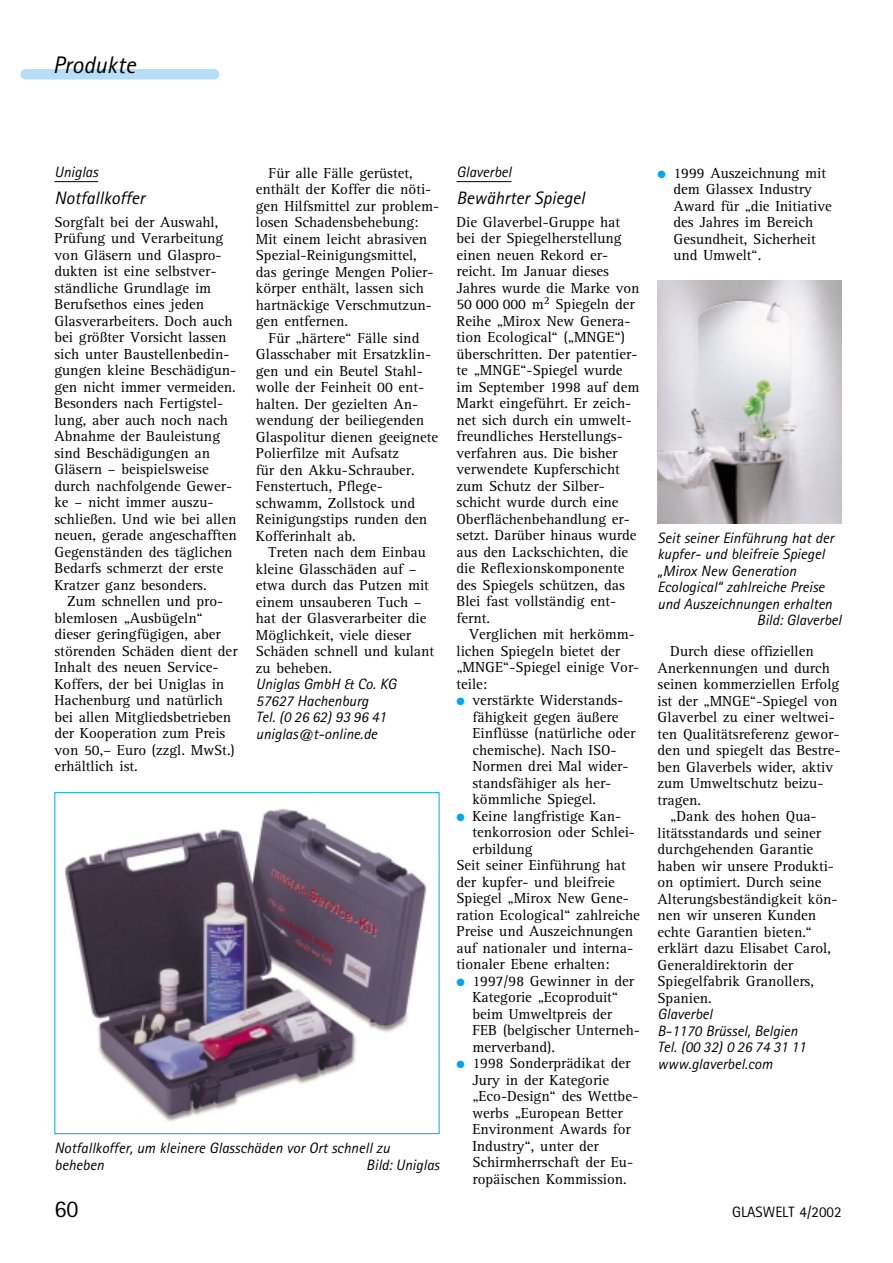
<style>
.page{position:relative;width:893px;height:1263px;background:#fff}
.page>*{position:absolute;margin:0;border:0;box-sizing:border-box;transform-origin:0 0}
.t1{font:italic 24px "Rotis Sans Serif";color:#000}
.t2{font:24px "Rotis Sans Serif";color:#000}
.t3{font:italic 18px "Rotis Sans Serif";color:#000}
.t4{font:15px/16.5px "Rotis Serif";color:#000}
.t5{font:italic 15px/16.5px "Rotis Sans Serif";color:#000}
.t6{font:15px "Rotis Sans Serif";color:#000}
.s1{color:#00a9ec}
</style>
<div class="page">
<hr style="left:54px;top:181px;width:44px;height:1px;background:#000">
<hr style="left:456px;top:181px;width:55px;height:1px;background:#000">
<svg style="left:20px;top:69px;width:199px;height:11px;background:#badff7"></svg>
<img style="left:64px;top:808px;width:363px;height:314px">
<div style="left:54px;top:792px;width:385px;height:342px;border:1px solid #00a9ec"></div>
<img style="left:657px;top:281px;width:184px;height:243px">
<h1 class="t1" style="left:53px;top:57px;width:85px">Produkte</h1>
<p class="t5" style="left:54px;top:166px;width:45px">Uniglas</p>
<p class="t3" style="left:54px;top:191px;width:92px">Notfallkoffer</p>
<p class="t4" style="left:54px;top:215px;width:184px">Sorgfalt bei der Auswahl,<br>Prüfung und Verarbeitung von Gläsern und Glaspro&shy;dukten ist eine selbstver&shy;ständliche Grundlage im<br>Berufsethos eines jeden<br>Glasverarbeiters. Doch auch bei größter Vorsicht lassen sich unter Baustellenbedin&shy;gungen kleine Beschädigun&shy;gen nicht immer vermeiden.<br>Besonders nach Fertigstel&shy;lung, aber auch noch nach<br>Abnahme der Bauleistung sind Beschädigungen an<br>Gläsern – beispielsweise durch nachfolgende Gewer&shy;ke – nicht immer auszu&shy;schließen. Und wie bei allen neuen, gerade angeschafften<br>Gegenständen des täglichen<br>Bedarfs schmerzt der erste<br>Kratzer ganz besonders.</p>
<p class="t4" style="left:54px;top:594px;width:185px;text-indent:13px">Zum schnellen und pro&shy;blemlosen „Ausbügeln“ dieser geringfügigen, aber störenden Schäden dient der<br>Inhalt des neuen Service-<br>Koffers, der bei Uniglas in<br>Hachenburg und natürlich bei allen Mitgliedsbetrieben der Kooperation zum Preis von 50,– Euro (zzgl. MwSt.) erhältlich ist.</p>
<p class="t4" style="left:256px;top:166px;width:185px;text-indent:13px">Für alle Fälle gerüstet, enthält der Koffer die nöti&shy;gen Hilfsmittel zur problem&shy;losen Schadensbehebung:<br>Mit einem leicht abrasiven<br>Spezial-Reinigungsmittel, das geringe Mengen Polier&shy;körper enthält, lassen sich hartnäckige Verschmutzun&shy;gen entfernen.</p>
<p class="t4" style="left:256px;top:331px;width:184px;text-indent:13px">Für „härtere“ Fälle sind<br>Glasschaber mit Ersatzklin&shy;gen und ein Beutel Stahl&shy;wolle der Feinheit 00 ent&shy;halten. Der gezielten An&shy;wendung der beiliegenden<br>Glaspolitur dienen geeignete<br>Polierfilze mit Aufsatz<br>für den Akku-Schrauber.<br>Fenstertuch, Pflege&shy;schwamm, Zollstock und<br>Reinigungstips runden den<br>Kofferinhalt ab.</p>
<p class="t4" style="left:256px;top:545px;width:180px;text-indent:13px">Treten nach dem Einbau kleine Glasschäden auf – etwa durch das Putzen mit einem unsauberen Tuch – hat der Glasverarbeiter die<br>Möglichkeit, viele dieser<br>Schäden schnell und kulant zu beheben.</p>
<p class="t5" style="left:256px;top:677px;width:142px">Uniglas GmbH &amp; Co. KG<br>57627 Hachenburg<br>Tel. (0 26 62) 93 96 41 uniglas@t-online.de</p>
<p class="t5" style="left:54px;top:1142px;width:337px">Notfallkoffer, um kleinere Glasschäden vor Ort schnell zu beheben</p>
<p class="t5" style="left:366px;top:1158px;width:75px">Bild: Uniglas</p>
<p class="t5" style="left:456px;top:166px;width:56px">Glaverbel</p>
<p class="t3" style="left:456px;top:191px;width:130px">Bewährter Spiegel</p>
<p class="t4" style="left:456px;top:215px;width:185px">Die Glaverbel-Gruppe hat bei der Spiegelherstellung einen neuen Rekord er&shy;reicht. Im Januar dieses<br>Jahres wurde die Marke von<br>50 000 000 m<sup>2</sup> Spiegeln der<br>Reihe „Mirox New Genera&shy;tion Ecological“ („MNGE“) überschritten. Der patentier&shy;te „MNGE“-Spiegel wurde im September 1998 auf dem<br>Markt eingeführt. Er zeich&shy;net sich durch ein umwelt&shy;freundliches Herstellungs&shy;verfahren aus. Die bisher verwendete Kupferschicht zum Schutz der Silber&shy;schicht wurde durch eine<br>Oberflächenbehandlung er&shy;setzt. Darüber hinaus wurde aus den Lackschichten, die die Reflexionskomponente des Spiegels schützen, das<br>Blei fast vollständig ent&shy;fernt.</p>
<p class="t4" style="left:456px;top:627px;width:184px;text-indent:13px">Verglichen mit herkömm&shy;lichen Spiegeln bietet der „MNGE“-Spiegel einige Vor&shy;teile:</p>
<p class="t4" style="left:472px;top:693px;width:164px;text-indent:-16px"><span class="s1">●</span> verstärkte Widerstands&shy;fähigkeit gegen äußere<br>Einflüsse (natürliche oder chemische). Nach ISO-<br>Normen drei Mal wider&shy;standsfähiger als her&shy;kömmliche Spiegel.</p>
<p class="t4" style="left:456px;top:809px;width:166px"><span class="s1">●</span> Keine langfristige Kan-</p>
<p class="t4" style="left:472px;top:825px;width:164px">tenkorrosion oder Schlei-</p>
<p class="t4" style="left:472px;top:842px;width:62px">erbildung</p>
<p class="t4" style="left:456px;top:858px;width:171px">Seit seiner Einführung hat</p>
<p class="t4" style="left:456px;top:875px;width:160px">der kupfer- und bleifreie</p>
<p class="t4" style="left:456px;top:891px;width:174px">Spiegel „Mirox New Gene-</p>
<p class="t4" style="left:456px;top:908px;width:185px">ration Ecological“ zahlreiche</p>
<p class="t4" style="left:456px;top:924px;width:178px">Preise und Auszeichnungen</p>
<p class="t4" style="left:456px;top:941px;width:178px">auf nationaler und interna-</p>
<p class="t4" style="left:456px;top:957px;width:155px">tionaler Ebene erhalten:</p>
<p class="t4" style="left:472px;top:974px;width:169px;text-indent:-16px"><span class="s1">●</span> 1997/98 Gewinner in der<br>Kategorie „Ecoproduit“ beim Umweltpreis der<br>FEB (belgischer Unterneh&shy;merverband).</p>
<p class="t4" style="left:472px;top:1056px;width:167px;text-indent:-16px"><span class="s1">●</span> 1998 Sonderprädikat der<br>Jury in der Kategorie „Eco-Design“ des Wettbe&shy;werbs „European Better<br>Environment Awards for<br>Industry“, unter der<br>Schirmherrschaft der Eu&shy;ropäischen Kommission.</p>
<p class="t4" style="left:673px;top:166px;width:160px;text-indent:-16px"><span class="s1">●</span> 1999 Auszeichnung mit dem Glassex Industry<br>Award für „die Initiative des Jahres im Bereich<br>Gesundheit, Sicherheit und Umwelt“.</p>
<p class="t5" style="left:657px;top:531px;width:178px">Seit seiner Einführung hat der</p>
<p class="t5" style="left:657px;top:548px;width:169px">kupfer- und bleifreie Spiegel</p>
<p class="t5" style="left:657px;top:564px;width:140px">„Mirox New Generation</p>
<p class="t5" style="left:657px;top:581px;width:169px">Ecological“ zahlreiche Preise</p>
<p class="t5" style="left:657px;top:597px;width:176px">und Auszeichnungen erhalten</p>
<p class="t5" style="left:757px;top:614px;width:86px">Bild: Glaverbel</p>
<p class="t4" style="left:670px;top:644px;width:145px">Durch diese offiziellen</p>
<p class="t4" style="left:657px;top:661px;width:174px">Anerkennungen und durch</p>
<p class="t4" style="left:657px;top:677px;width:183px">seinen kommerziellen Erfolg</p>
<p class="t4" style="left:657px;top:694px;width:181px">ist der „MNGE“-Spiegel von</p>
<p class="t4" style="left:657px;top:710px;width:179px">Glaverbel zu einer weltwei-</p>
<p class="t4" style="left:657px;top:727px;width:183px">ten Qualitätsreferenz gewor-</p>
<p class="t4" style="left:657px;top:743px;width:184px">den und spiegelt das Bestre-</p>
<p class="t4" style="left:657px;top:760px;width:177px">ben Glaverbels wider, aktiv</p>
<p class="t4" style="left:657px;top:776px;width:167px">zum Umweltschutz beizu-</p>
<p class="t4" style="left:657px;top:793px;width:45px">tragen.</p>
<p class="t4" style="left:670px;top:809px;width:148px">„Dank des hohen Qua-</p>
<p class="t4" style="left:657px;top:826px;width:165px">litätsstandards und seiner</p>
<p class="t4" style="left:657px;top:842px;width:157px">durchgehenden Garantie</p>
<p class="t4" style="left:657px;top:859px;width:178px">haben wir unsere Produkti-</p>
<p class="t4" style="left:657px;top:875px;width:165px">on optimiert. Durch seine</p>
<p class="t4" style="left:657px;top:892px;width:182px">Alterungsbeständigkeit kön-</p>
<p class="t4" style="left:657px;top:908px;width:160px">nen wir unseren Kunden</p>
<p class="t4" style="left:657px;top:925px;width:156px">echte Garantien bieten.“</p>
<p class="t4" style="left:657px;top:941px;width:175px">erklärt dazu Elisabet Carol,</p>
<p class="t4" style="left:657px;top:958px;width:137px">Generaldirektorin der</p>
<p class="t4" style="left:657px;top:974px;width:158px">Spiegelfabrik Granollers,</p>
<p class="t4" style="left:657px;top:991px;width:56px">Spanien.</p>
<p class="t5" style="left:657px;top:1007px;width:150px">Glaverbel<br>B-1170 Brüssel, Belgien<br>Tel. (00 32) 0 26 74 31 11 www.glaverbel.com</p>
<h1 class="t2" style="left:54px;top:1200px;width:25px">60</h1>
<p class="t6" style="left:732px;top:1206px;width:111px">GLASWELT 4/2002</p>
</div>
